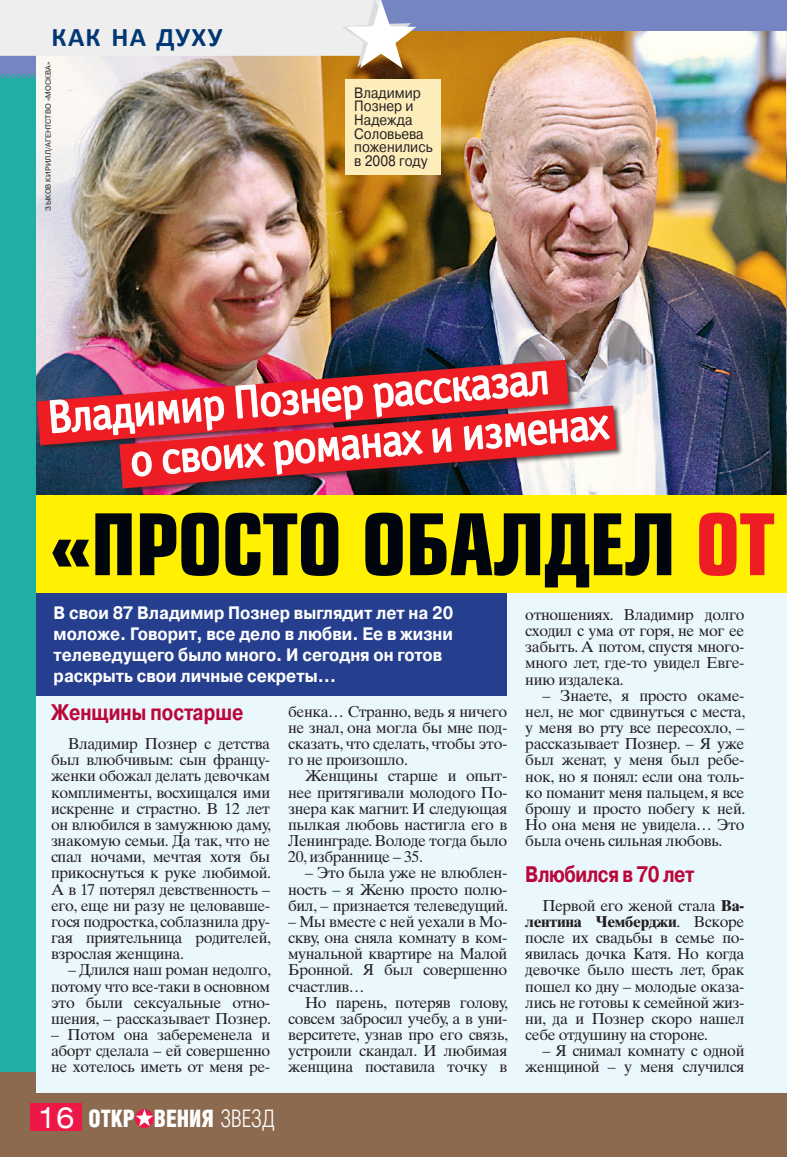
<style>
.page{position:relative;width:787px;height:1157px;background:#1fafa4}
.page>*{position:absolute;margin:0;border:0;box-sizing:border-box;transform-origin:0 0}
.t1{font:700 82.5px "Europe Cond";letter-spacing:-.01em;color:#01060e}
.t2{font:45.9px/49.9px "Officina Sans C";color:#fff}
.t3{font:700 27px "Calibri";letter-spacing:.045em;color:#013775}
.t4{font:900 24.15px "Helios Cond";color:#fff;scale:.92 1}
.t5{font:700 22.5px "Pragmatica";letter-spacing:-.015em;color:#ba0639;scale:.81 1}
.t6{font:700 18px/21px "Pragmatica";color:#fff;scale:.9 1}
.t7{font:15.75px/16.2px "Times Ten LTCYR";letter-spacing:-.025em;color:#231f20;text-align:justify}
.t8{font:15px/13.5px "Pragmatica";color:#231f20;scale:.9 1}
.t9{font:7.5px "Pragmatica";letter-spacing:.01em;color:#231f20}
.s1{color:#ee1d23}
.s2{font-family:"Helios Ext";font-weight:400;font-size:28.65px}
.s3{font-weight:300}
.s4{font-weight:700}
</style>
<div class="page">
<div style="left:0;top:0;width:787px;height:81px;background:#7585c1"></div>
<div style="left:0;top:1071px;width:787px;height:86px;background:#8c6a50"></div>
<div style="left:30px;top:1103px;width:52px;height:28px;background:#ed1748"></div>
<svg style="left:135px;top:1109px;width:19px;height:19px"></svg>
<svg style="left:136px;top:1109px;width:17px;height:17px"></svg>
<img style="left:37px;top:32px;width:749px;height:463px">
<svg style="left:0;top:0;width:416px;height:69px;background:#e4e0dd"></svg>
<div style="left:37px;top:508px;width:750px;height:585px;background:#eaf7fd"></div>
<div style="left:37px;top:593px;width:470px;height:102px;background:#253f8e"></div>
<img style="left:786px;top:32px;width:1px;height:463px">
<div style="left:37px;top:495px;width:750px;height:98px;background:#fff101"></div>
<svg style="left:36px;top:334px;width:578px;height:137px;background:#8e6577"></svg>
<svg style="left:611px;top:380px;width:51px;height:115px;background:#eae1e2"></svg>
<img style="left:49px;top:250px;width:562px;height:245px">
<div style="left:346px;top:79px;width:95px;height:95px;background:#fdedbb"></div>
<svg style="left:783px;top:327px;width:4px;height:86px"></svg>
<h3 class="t3" style="left:52px;top:20px;width:172px">Как на духу</h3>
<p class="t9" style="left:44px;top:210px;width:150px;rotate:-90deg">Зыков Кирилл/Агентство «Москва»</p>
<p class="t8" style="left:354px;top:86px;width:89px">Владимир<br>Познер и<br>Надежда<br>Соловьева поженились в 2008 году</p>
<h2 class="t2" style="left:123px;top:389px;width:482px;text-indent:-78px;rotate:-5deg">Владимир Познер рассказал<br>о своих романах и изменах</h2>
<h1 class="t1" style="left:49px;top:490px;width:727px">«Просто обалдел <span class="s1">от</span></h1>
<p class="t6" style="left:54px;top:602px;width:445px">В свои 87 Владимир Познер выглядит лет на 20 моложе. Говорит, все дело в любви. Ее в жизни телеведущего было много. И сегодня он готов раскрыть свои личные секреты…</p>
<h3 class="t5" style="left:51px;top:699px;width:239px">Женщины постарше</h3>
<p class="t7" style="left:51px;top:735px;width:221px;text-indent:17px">Владимир Познер с детства был влюбчивым: сын францу&shy;женки обожал делать девочкам комплименты, восхищался ими искренне и страстно. В 12 лет он влюбился в замужнюю даму, знакомую семьи. Да так, что не спал ночами, мечтая хотя бы прикоснуться к руке любимой.<br>А в 17 потерял девственность – его, еще ни разу не целовавше&shy;гося подростка, соблазнила дру&shy;гая приятельница родителей, взрослая женщина.</p>
<p class="t7" style="left:51px;top:961px;width:221px;text-indent:17px">– Длился наш роман недолго, потому что все-таки в основном это были сексуальные отно&shy;шения, – рассказывает Познер.</p>
<p class="t7" style="left:51px;top:1026px;width:221px">– Потом она забеременела и аборт сделала – ей совершенно не хотелось иметь от меня ре-</p>
<h3 class="t4" style="left:39px;top:1104px;width:259px"><span class="s2">16</span> Oткр вения <span class="s3">ЗВЕЗД</span></h3>
<p class="t7" style="left:288px;top:703px;width:221px">бенка… Странно, ведь я ничего не знал, она могла бы мне под&shy;сказать, что сделать, чтобы это&shy;го не произошло.</p>
<p class="t7" style="left:288px;top:768px;width:221px;text-indent:17px">Женщины старше и опыт&shy;нее притягивали молодого По&shy;знера как магнит. И следующая пылкая любовь настигла его в Ленинграде. Володе тогда было 20, избраннице – 35.</p>
<p class="t7" style="left:288px;top:865px;width:221px;text-indent:17px">– Это была уже не влюблен&shy;ность – я Женю просто полю&shy;бил, – признается телеведущий.</p>
<p class="t7" style="left:288px;top:913px;width:221px">– Мы вместе с ней уехали в Мо&shy;скву, она сняла комнату в ком&shy;мунальной квартире на Малой Бронной. Я был совершенно счастлив…</p>
<p class="t7" style="left:288px;top:994px;width:221px;text-indent:17px">Но парень, потеряв голову, совсем забросил учебу, а в уни&shy;верситете, узнав про его связь, устроили скандал. И любимая женщина поставила точку в</p>
<p class="t7" style="left:525px;top:606px;width:221px">отношениях. Владимир долго сходил с ума от горя, не мог ее забыть. А потом, спустя много&shy;много лет, где-то увидел Евге&shy;нию издалека.</p>
<p class="t7" style="left:525px;top:687px;width:221px;text-indent:17px">– Знаете, я просто окаме&shy;нел, не мог сдвинуться с места, у меня во рту все пересохло, – рассказывает Познер. – Я уже был женат, у меня был ребе&shy;нок, но я понял: если она толь&shy;ко поманит меня пальцем, я все брошу и просто побегу к ней.<br>Но она меня не увидела… Это была очень сильная любовь.</p>
<h3 class="t5" style="left:525px;top:860px;width:210px">Влюбился в 70 лет</h3>
<p class="t7" style="left:525px;top:897px;width:221px;text-indent:17px">Первой его женой стала <span class="s4">Ва&shy;лентина Чемберджи</span>. Вскоре после их свадьбы в семье по&shy;явилась дочка Катя. Но когда девочке было шесть лет, брак пошел ко дну – молодые оказа&shy;лись не готовы к семейной жиз&shy;ни, да и Познер скоро нашел себе отдушину на стороне.</p>
<p class="t7" style="left:525px;top:1042px;width:221px;text-align:right">– Я снимал комнату с одной женщиной – у меня случился</p>
</div>
